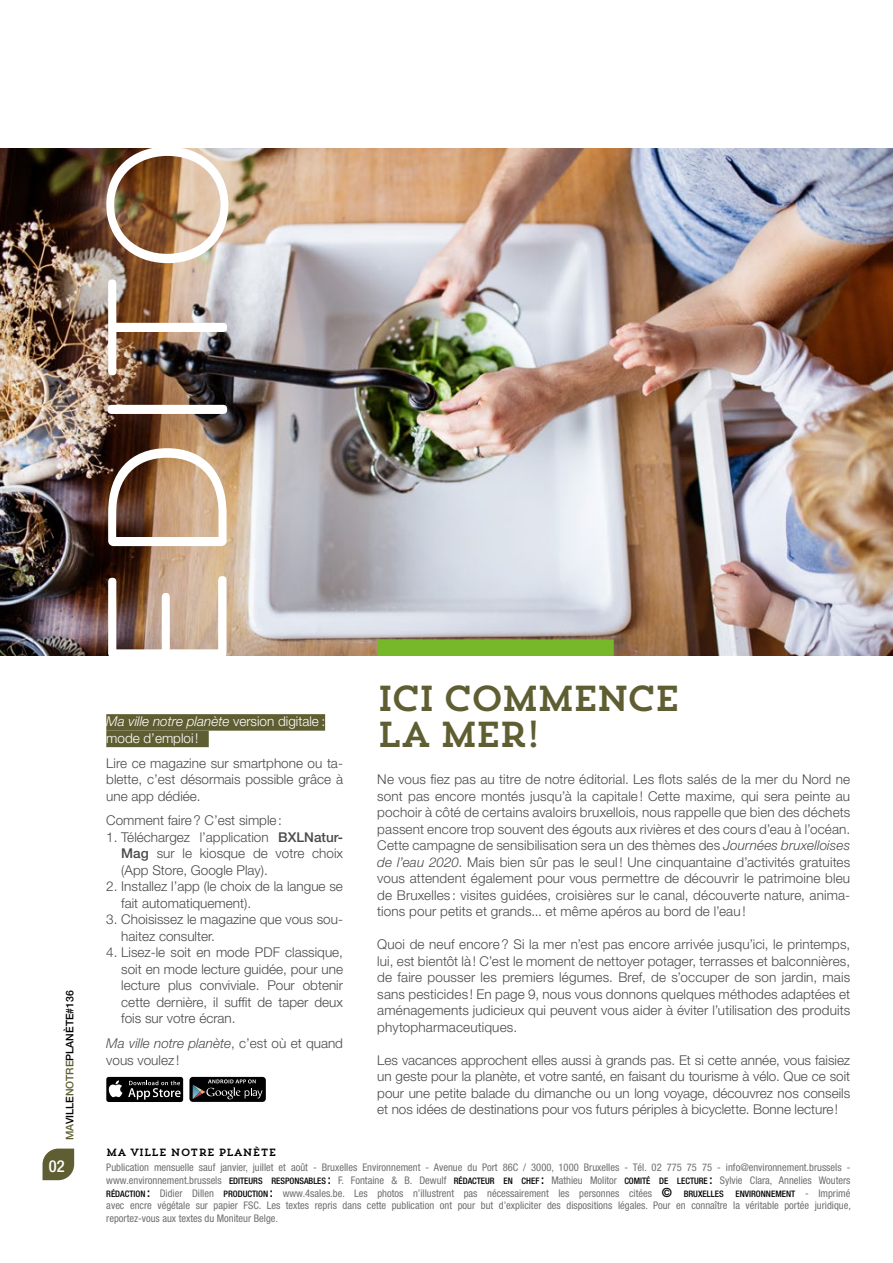
<style>
.page{position:relative;width:893px;height:1263px;background:#fff}
.page>*{position:absolute;margin:0;border:0;box-sizing:border-box;transform-origin:0 0}
.t1{font:300 183px "Omnes";letter-spacing:.05em;color:#fff}
.t2{font:36px/36px "Trend Slab One";letter-spacing:-.095em;color:#5f5e32}
.t3{font:500 condensed 16.5px "Helvetica Neue";color:#fff}
.t4{font:300 13.5px/16.5px "Helvetica Neue LT Std";color:#4a4a49;text-align:justify}
.t5{font:italic 300 13.5px "Helvetica Neue LT Std";color:#fff}
.t6{font:condensed 10.5px/12.8px "Helvetica Neue";color:#706f6f;text-align:justify}
.t7{font:500 10.5px "Helvetica Neue";color:#000}
.t8{font:10.5px "Trend Slab One";color:#000}
.t9{font:500 condensed 8.85px "Helvetica Neue";color:#000}
.s1{color:#5f5e32}
.s2{font-style:normal}
.s3{color:#fff}
.s4{font-weight:500}
.s5{font-style:italic}
.s6{font-weight:500;font-size:8.85px;color:#000}
.s7{font-weight:500;font-size:12.75px;color:#000}
.s8{font-weight:400;font-size:10.5px;color:#706f6f}
</style>
<div class="page">
<svg style="left:43px;top:1148px;width:31px;height:32px"></svg>
<img style="left:0;top:149px;width:893px;height:507px">
<div style="left:377px;top:639px;width:237px;height:17px;background:#76b82a"></div>
<div style="left:106px;top:714px;width:219px;height:17px;background:#5f5e32"></div>
<div style="left:106px;top:731px;width:103px;height:16px;background:#5f5e32"></div>
<div style="left:189px;top:1077px;width:77px;height:25px;background:#010102;border-radius:3px"></div>
<svg style="left:193px;top:1079px;width:70px;height:20px"></svg>
<div style="left:106px;top:1077px;width:77px;height:25px;background:#010102;border-radius:3px"></div>
<svg style="left:108px;top:1080px;width:14px;height:17px"></svg>
<svg style="left:128px;top:1080px;width:53px;height:19px"></svg>
<p class="t7" style="left:63px;top:1140px;width:151px;rotate:-90deg"><span class="s1">MA</span>VILLE<span class="s1">NOTRE</span>PLANÈTE#136</p>
<p class="t3" style="left:49px;top:1156px;width:17px">02</p>
<h1 class="t1" style="left:45px;top:673px;width:537px;rotate:-90deg">EDITO</h1>
<p class="t5" style="left:106px;top:713px;width:220px">Ma ville notre planète <span class="s2">version digitale :</span></p>
<p class="t4" style="left:106px;top:725px;width:238px;line-height:24.8px"><span class="s3">mode d’emploi !</span> <span class="s1">s<br></span>Lire ce magazine sur smartphone ou ta-</p>
<p class="t4" style="left:106px;top:771px;width:238px">blette, c’est désormais possible grâce à une app dédiée.</p>
<p class="t4" style="left:106px;top:812px;width:177px">Comment faire? C’est simple:</p>
<p class="t4" style="left:121px;top:828px;width:223px;text-indent:-15px">1. Téléchargez l’application <span class="s4">BXLNatur-Mag</span> sur le kiosque de votre choix (App Store, Google Play).</p>
<p class="t4" style="left:121px;top:878px;width:223px;text-indent:-15px">2. Installez l’app (le choix de la langue se fait automatiquement).</p>
<p class="t4" style="left:121px;top:911px;width:223px;text-indent:-15px">3. Choisissez le magazine que vous sou&shy;haitez consulter.</p>
<p class="t4" style="left:121px;top:944px;width:223px;text-indent:-15px">4. Lisez-le soit en mode PDF classique, soit en mode lecture guidée, pour une lecture plus conviviale. Pour obtenir cette dernière, il suffit de taper deux fois sur votre écran.</p>
<p class="t4" style="left:106px;top:1035px;width:238px"><span class="s5">Ma ville notre planète</span>, c’est où et quand vous voulez !</p>
<h2 class="t2" style="left:377px;top:680px;width:305px">ICI COMMENCE<br>LA MER!</h2>
<p class="t4" style="left:377px;top:771px;width:474px">Ne vous fiez pas au titre de notre éditorial. Les flots salés de la mer du Nord ne sont pas encore montés jusqu’à la capitale! Cette maxime, qui sera peinte au pochoir à côté de certains avaloirs bruxellois, nous rappelle que bien des déchets passent encore trop souvent des égouts aux rivières et des cours d’eau à l’océan.<br>Cette campagne de sensibilisation sera un des thèmes des <span class="s5">Journées bruxelloises de l’eau 2020</span>. Mais bien sûr pas le seul ! Une cinquantaine d’activités gratuites vous attendent également pour vous permettre de découvrir le patrimoine bleu de Bruxelles : visites guidées, croisières sur le canal, découverte nature, anima&shy;tions pour petits et grands... et même apéros au bord de l’eau!</p>
<p class="t4" style="left:377px;top:936px;width:474px">Quoi de neuf encore? Si la mer n’est pas encore arrivée jusqu’ici, le printemps, lui, est bientôt là! C’est le moment de nettoyer potager, terrasses et balconnières, de faire pousser les premiers légumes. Bref, de s’occuper de son jardin, mais sans pesticides ! En page 9, nous vous donnons quelques méthodes adaptées et aménagements judicieux qui peuvent vous aider à éviter l’utilisation des produits phytopharmaceutiques.</p>
<p class="t4" style="left:377px;top:1051px;width:474px">Les vacances approchent elles aussi à grands pas. Et si cette année, vous faisiez un geste pour la planète, et votre santé, en faisant du tourisme à vélo. Que ce soit pour une petite balade du dimanche ou un long voyage, découvrez nos conseils et nos idées de destinations pour vos futurs périples à bicyclette. Bonne lecture!</p>
<p class="t8" style="left:106px;top:1146px;width:172px">MA VILLE NOTRE PLANÈTE</p>
<p class="t6" style="left:106px;top:1161px;width:746px">Publication mensuelle sauf janvier, juillet et août - Bruxelles Environnement - Avenue du Port 86C / 3000, 1000 Bruxelles - Tél. 02 775 75 75 - info@environnement.brussels - www.environnement.brussels <span class="s6">EDITEURS RESPONSABLES</span> <span class="s7">:</span> F. Fontaine &amp; B. Dewulf <span class="s6">RÉDACTEUR EN CHEF</span> <span class="s7">:</span> Mathieu Molitor <span class="s6">COMITÉ DE LECTURE</span> <span class="s7">:</span> Sylvie Clara, Annelies Wouters <span class="s6">RÉDACTION</span> <span class="s7">:</span> Didier Dillen <span class="s6">PRODUCTION</span> <span class="s7">:</span> www.4sales.be. Les photos n’illustrent pas nécessairement les personnes citées <span class="s7">©</span> <span class="s6">BRUXELLES</span></p>
<p class="t9" style="left:735px;top:1188px;width:117px">ENVIRONNEMENT <span class="s8">- Imprimé</span></p>
<p class="t6" style="left:106px;top:1199px;width:746px">avec encre végétale sur papier FSC. Les textes repris dans cette publication ont pour but d’expliciter des dispositions légales. Pour en connaître la véritable portée juridique, reportez-vous aux textes du Moniteur Belge.</p>
</div>
